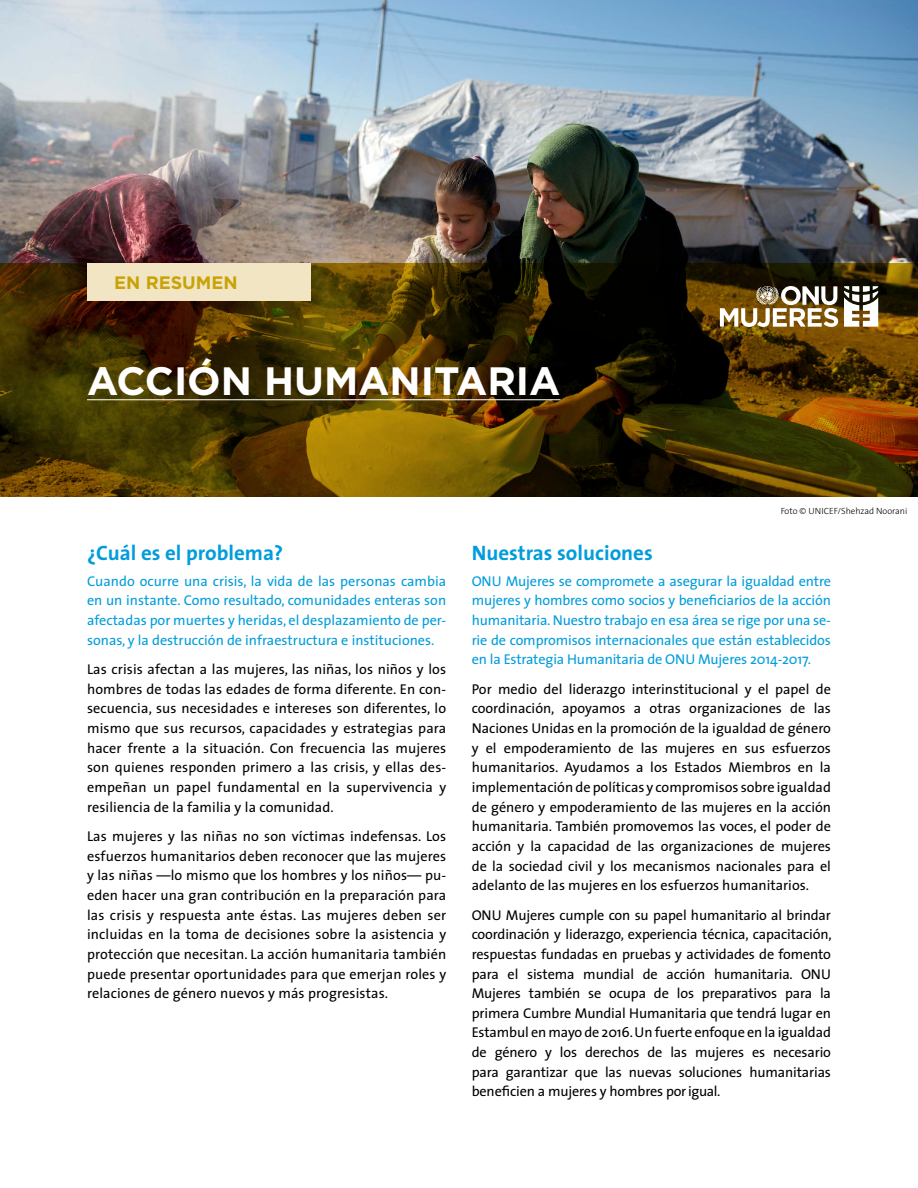
<style>
.page{position:relative;width:918px;height:1188px;background:#fff}
.page>*{position:absolute;margin:0;border:0;box-sizing:border-box;transform-origin:0 0}
.t1{font:700 39.6px "Gotham";color:#fff}
.t2{font:700 21px "The Sans";color:#009ddc}
.t3{font:700 18px "Gotham";color:#c8a307}
.t4{font:14.25px/19.6px "The Sans";color:#000;text-align:justify}
.t5{font:14.25px/19.6px "The Sans";letter-spacing:-.01em;color:#009ddc;text-align:justify}
.t6{font:300 9px "The Sans";color:#000}
</style>
<div class="page">
<img style="left:0;top:0;width:918px;height:263px">
<svg style="left:0;top:263px;width:918px;height:234px"></svg>
<hr style="left:87px;top:399px;width:474px;height:1px;background:#fff">
<div style="left:87px;top:263px;width:224px;height:38px;background:#f2e5c4"></div>
<svg style="left:720px;top:286px;width:118px;height:41px"></svg>
<svg style="left:844px;top:286px;width:34px;height:41px"></svg>
<p class="t3" style="left:114px;top:272px;width:125px">EN RESUMEN</p>
<h1 class="t1" style="left:87px;top:358px;width:475px">ACCIÓN HUMANITARIA</h1>
<p class="t6" style="left:781px;top:503px;width:128px">Foto © UNICEF/Shehzad Noorani</p>
<h2 class="t2" style="left:87px;top:535px;width:198px">¿Cuál es el problema?</h2>
<p class="t5" style="left:87px;top:571px;width:361px">Cuando ocurre una crisis, la vida de las personas cambia en un instante. Como resultado, comunidades enteras son afectadas por muertes y heridas, el desplazamiento de per&shy;sonas, y la destrucción de infraestructura e instituciones.</p>
<p class="t4" style="left:87px;top:659px;width:361px">Las crisis afectan a las mujeres, las niñas, los niños y los hombres de todas las edades de forma diferente. En con&shy;secuencia, sus necesidades e intereses son diferentes, lo mismo que sus recursos, capacidades y estrategias para hacer frente a la situación. Con frecuencia las mujeres son quienes responden primero a las crisis, y ellas des&shy;empeñan un papel fundamental en la supervivencia y resiliencia de la familia y la comunidad.</p>
<p class="t4" style="left:87px;top:826px;width:361px">Las mujeres y las niñas no son víctimas indefensas. Los esfuerzos humanitarios deben reconocer que las mujeres y las niñas —lo mismo que los hombres y los niños— pu&shy;eden hacer una gran contribución en la preparación para las crisis y respuesta ante éstas. Las mujeres deben ser incluidas en la toma de decisiones sobre la asistencia y protección que necesitan. La acción humanitaria también puede presentar oportunidades para que emerjan roles y relaciones de género nuevos y más progresistas.</p>
<h2 class="t2" style="left:472px;top:535px;width:183px">Nuestras soluciones</h2>
<p class="t5" style="left:472px;top:571px;width:361px">ONU Mujeres se compromete a asegurar la igualdad entre mujeres y hombres como socios y beneficiarios de la acción humanitaria. Nuestro trabajo en esa área se rige por una se&shy;rie de compromisos internacionales que están establecidos en la Estrategia Humanitaria de ONU Mujeres 2014-2017.</p>
<p class="t4" style="left:472px;top:679px;width:361px">Por medio del liderazgo interinstitucional y el papel de coordinación, apoyamos a otras organizaciones de las Naciones Unidas en la promoción de la igualdad de género y el empoderamiento de las mujeres en sus esfuerzos humanitarios. Ayudamos a los Estados Miembros en la implementación de políticas y compromisos sobre igualdad de género y empoderamiento de las mujeres en la acción humanitaria. También promovemos las voces, el poder de acción y la capacidad de las organizaciones de mujeres de la sociedad civil y los mecanismos nacionales para el adelanto de las mujeres en los esfuerzos humanitarios.</p>
<p class="t4" style="left:472px;top:904px;width:361px">ONU Mujeres cumple con su papel humanitario al brindar coordinación y liderazgo, experiencia técnica, capacitación, respuestas fundadas en pruebas y actividades de fomento para el sistema mundial de acción humanitaria. ONU Mujeres también se ocupa de los preparativos para la primera Cumbre Mundial Humanitaria que tendrá lugar en Estambul en mayo de 2016. Un fuerte enfoque en la igualdad de género y los derechos de las mujeres es necesario para garantizar que las nuevas soluciones humanitarias beneficien a mujeres y hombres por igual.</p>
</div>
